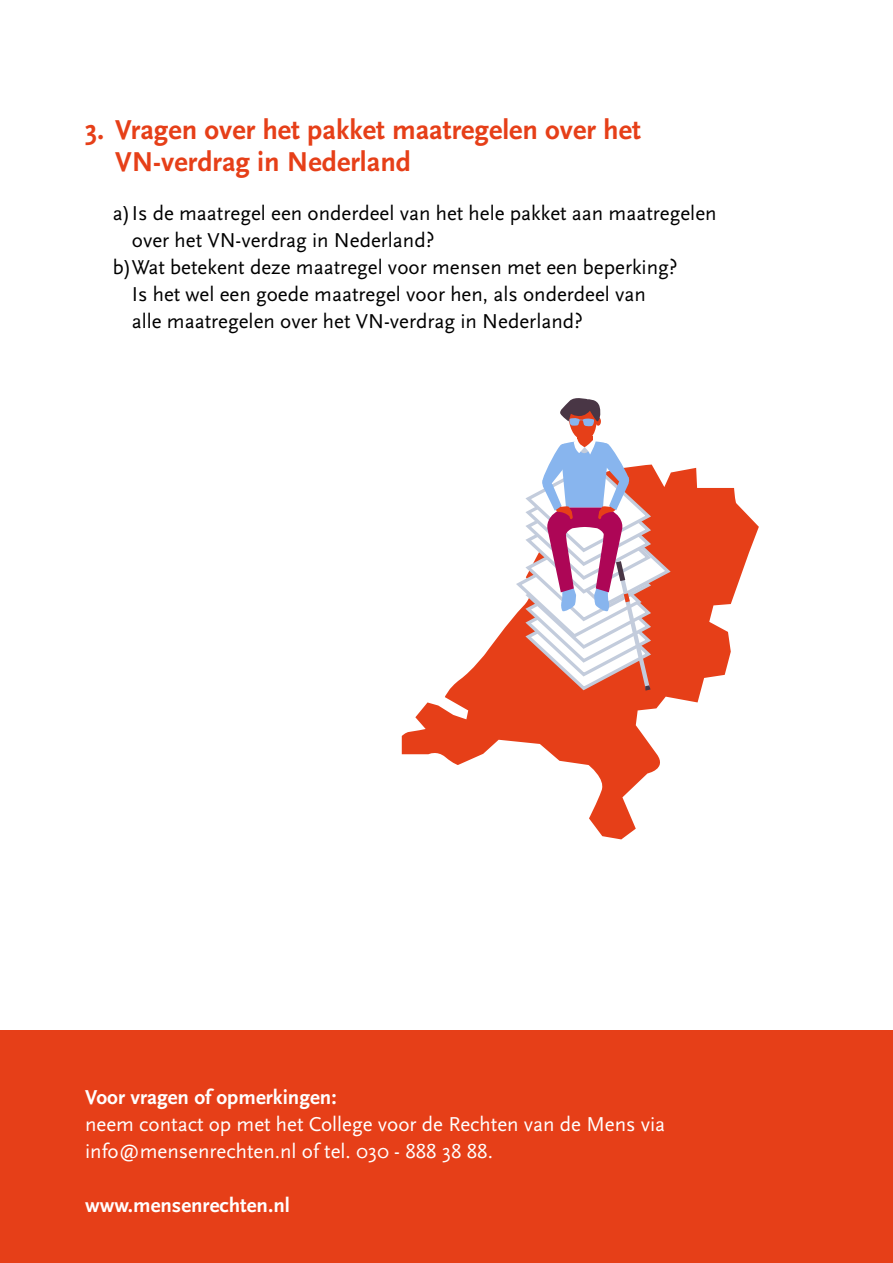
<style>
.page{position:relative;width:893px;height:1263px;background:#fff}
.page>*{position:absolute;margin:0;border:0;box-sizing:border-box;transform-origin:0 0}
.H2_-_Opsomming_cijfe{font:700 28.5px/31.5px "Scala Sans OT";color:#e63f18}
.t1{font:21px/27px "Scala Sans OT";color:#000}
.P_-_Kadertekst_nieuw{font:21px/27px "Scala Sans OT";color:#fff}
.P_-_Kadertekst_nieuw-2{font:700 21px "Scala Sans OT";color:#fff}
.s1{font-weight:700}
</style>
<div class="page">
<svg style="left:402px;top:467px;width:357px;height:372px"></svg>
<svg style="left:513px;top:398px;width:160px;height:295px"></svg>
<div style="left:0;top:1030px;width:893px;height:233px;background:#e63f18"></div>
<h2 class="H2_-_Opsomming_cijfe" style="left:115px;top:114px;width:527px;text-indent:-30px">3. Vragen over het pakket maatregelen over het<br>VN-verdrag in Nederland</h2>
<p class="t1" style="left:132px;top:200px;width:586px;text-indent:-19px">a)Is de maatregel een onderdeel van het hele pakket aan maatregelen over het VN-verdrag in Nederland?</p>
<p class="t1" style="left:132px;top:254px;width:547px;text-indent:-19px">b)Wat betekent deze maatregel voor mensen met een beperking?<br>Is het wel een goede maatregel voor hen, als onderdeel van alle maatregelen over het VN-verdrag in Nederland?</p>
<p class="P_-_Kadertekst_nieuw" style="left:85px;top:1084px;width:582px"><span class="s1">Voor vragen of opmerkingen:<br></span>neem contact op met het College voor de Rechten van de Mens via info@mensenrechten.nl of tel. 030 - 888 38 88.</p>
<p class="P_-_Kadertekst_nieuw-2" style="left:85px;top:1193px;width:206px">www.mensenrechten.nl</p>
</div>
